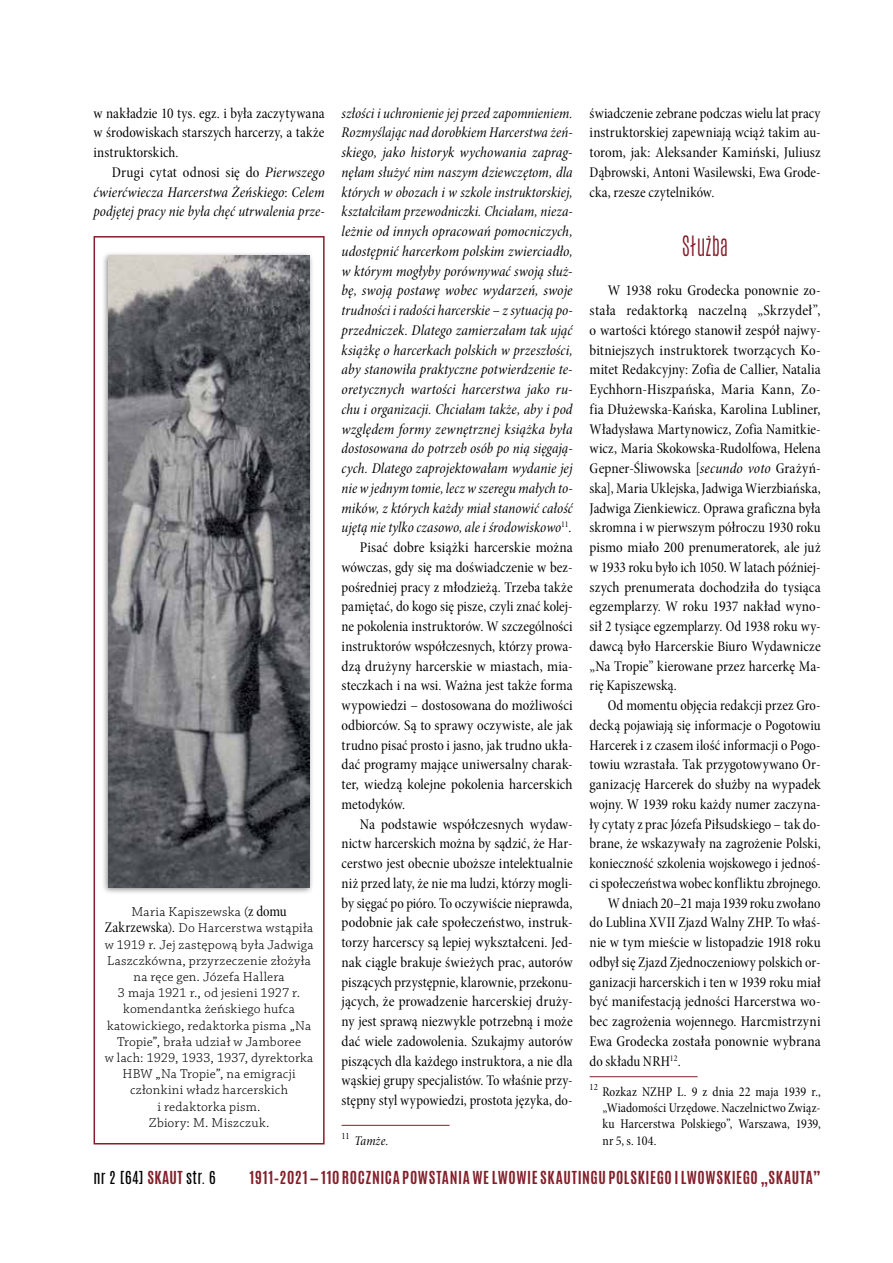
<style>
.page{position:relative;width:893px;height:1263px;background:#fff}
.page>*{position:absolute;margin:0;border:0;box-sizing:border-box;transform-origin:0 0}
.t1{font:300 23.4px "Antonio";color:#841c2a;scale:.83 1}
.t2{font:15px/19.8px "Minion Pro Cn Subh";letter-spacing:.005em;color:#000;text-align:justify}
.t3{font:15px/19.8px "Minion Pro Cn It Subh";letter-spacing:.005em;color:#000}
.t4{font:700 15px "Antonio";letter-spacing:.04em;color:#841f2a}
.t5{font:15px "Antonio";letter-spacing:.025em;color:#000}
.t6{font:13.5px/16.2px "Chaparral Pro Light Capt";letter-spacing:.015em;color:#000;text-align:center}
.t7{font:13.5px/16.2px "Minion Pro Cn Subh";letter-spacing:.005em;color:#000;text-align:justify}
.t8{font:13.5px "Minion Pro Cn It Subh";letter-spacing:.01em;color:#000}
.s1{font-family:"Minion Pro Cn It Subh"}
.s2{font-family:"Minion Pro Cn Subh"}
.s3{font-family:"Minion Pro Cn Subh";font-size:15px}
.s4{font-weight:700;color:#841f2a}
</style>
<div class="page">
<hr style="left:342px;top:1125px;width:108px;height:1px;background:#841f2a">
<hr style="left:590px;top:1076px;width:108px;height:1px;background:#841f2a">
<div style="left:94px;top:236px;width:231px;height:908px;border:2px solid #841f2a"></div>
<div style="left:101px;top:251px;width:213px;height:644px;background:#000;opacity:.5"></div>
<img style="left:109px;top:256px;width:201px;height:632px">
<p class="t2" style="left:94px;top:103px;width:233px">w nakładzie 10 tys. egz. i była zaczytywana w środowiskach starszych harcerzy, a także instruktorskich.</p>
<p class="t2" style="left:112px;top:162px;width:214px">Drugi cytat odnosi się do <span class="s1">Pierwszego</span></p>
<p class="t3" style="left:94px;top:182px;width:233px">ćwierćwiecza Harcerstwa Żeńskiego<span class="s2">:</span> Celem podjętej pracy nie była chęć utrwalenia prze-</p>
<p class="t6" style="left:105px;top:904px;width:210px">Maria Kapiszewska (<span class="s3">z domu<br>Zakrzewska</span>). Do Harcerstwa wstąpiła w 1919 r. Jej zastępową była Jadwiga<br>Laszczkówna, przyrzeczenie złożyła na ręce gen. Józefa Hallera<br>3 maja 1921 r., od jesieni 1927 r. komendantka żeńskiego hufca katowickiego, redaktorka pisma „Na<br>Tropie”, brała udział w Jamboree<br>w lach: 1929, 1933, 1937, dyrektorka<br>HBW „Na Tropie”, na emigracji członkini władz harcerskich<br>i redaktorka pism.<br>Zbiory: M. Miszczuk.</p>
<p class="t3" style="left:342px;top:103px;width:233px;text-align:justify">szłości i uchronienie jej przed zapomnieniem.<br>Rozmyślając nad dorobkiem Harcerstwa żeń&shy;skiego, jako historyk wychowania zaprag&shy;nęłam służyć nim naszym dziewczętom, dla których w obozach i w szkole instruktorskiej, kształciłam przewodniczki. Chciałam, nieza&shy;leżnie od innych opracowań pomocniczych, udostępnić harcerkom polskim zwierciadło, w którym mogłyby porównywać swoją służ&shy;bę, swoją postawę wobec wydarzeń, swoje trudności i radości harcerskie – z sytuacją po&shy;przedniczek. Dlatego zamierzałam tak ująć książkę o harcerkach polskich w przeszłości, aby stanowiła praktyczne potwierdzenie te&shy;oretycznych wartości harcerstwa jako ru&shy;chu i organizacji. Chciałam także, aby i pod względem formy zewnętrznej książka była dostosowana do potrzeb osób po nią sięgają&shy;cych. Dlatego zaprojektowałam wydanie jej nie w jednym tomie, lecz w szeregu małych to&shy;mików, z których każdy miał stanowić całość ujętą nie tylko czasowo, ale i środowiskowo<sup>11</sup><span class="s2">.</span></p>
<p class="t2" style="left:342px;top:538px;width:233px;text-indent:18px">Pisać dobre książki harcerskie można wówczas, gdy się ma doświadczenie w bez&shy;pośredniej pracy z młodzieżą. Trzeba także pamiętać, do kogo się pisze, czyli znać kolej&shy;ne pokolenia instruktorów. W szczególności instruktorów współczesnych, którzy prowa&shy;dzą drużyny harcerskie w miastach, mia&shy;steczkach i na wsi. Ważna jest także forma wypowiedzi – dostosowana do możliwości odbiorców. Są to sprawy oczywiste, ale jak trudno pisać prosto i jasno, jak trudno ukła&shy;dać programy mające uniwersalny charak&shy;ter, wiedzą kolejne pokolenia harcerskich metodyków.</p>
<p class="t2" style="left:342px;top:814px;width:233px;text-indent:18px">Na podstawie współczesnych wydaw&shy;nictw harcerskich można by sądzić, że Har&shy;cerstwo jest obecnie uboższe intelektualnie niż przed laty, że nie ma ludzi, którzy mogli&shy;by sięgać po pióro. To oczywiście nieprawda, podobnie jak całe społeczeństwo, instruk&shy;torzy harcerscy są lepiej wykształceni. Jed&shy;nak ciągle brakuje świeżych prac, autorów piszących przystępnie, klarownie, przekonu&shy;jących, że prowadzenie harcerskiej druży&shy;ny jest sprawą niezwykle potrzebną i może dać wiele zadowolenia. Szukajmy autorów piszących dla każdego instruktora, a nie dla wąskiej grupy specjalistów. To właśnie przy&shy;stępny styl wypowiedzi, prostota języka, do-</p>
<p class="t8" style="left:342px;top:1132px;width:48px"><sup>11</sup> Tamże<span class="s2">.</span></p>
<p class="t2" style="left:590px;top:103px;width:233px">świadczenie zebrane podczas wielu lat pracy instruktorskiej zapewniają wciąż takim au&shy;torom, jak: Aleksander Kamiński, Juliusz Dąbrowski, Antoni Wasilewski, Ewa Grode&shy;cka, rzesze czytelników.</p>
<h1 class="t1" style="left:682px;top:229px;width:57px">Służba</h1>
<p class="t2" style="left:590px;top:281px;width:233px;text-indent:18px">W 1938 roku Grodecka ponownie zo&shy;stała redaktorką naczelną „Skrzydeł”, o wartości którego stanowił zespół najwy&shy;bitniejszych instruktorek tworzących Ko&shy;mitet Redakcyjny: Zofia de Callier, Natalia Eychhorn-Hiszpańska, Maria Kann, Zo&shy;fia Dłużewska-Kańska, Karolina Lubliner, Władysława Martynowicz, Zofia Namitkie&shy;wicz, Maria Skokowska-Rudolfowa, Helena Gepner-Śliwowska [<span class="s1">secundo voto</span> Grażyń&shy;ska], Maria Uklejska, Jadwiga Wierzbiańska, Jadwiga Zienkiewicz. Oprawa graficzna była skromna i w pierwszym półroczu 1930 roku pismo miało 200 prenumeratorek, ale już w 1933 roku było ich 1050. W latach później&shy;szych prenumerata dochodziła do tysiąca egzemplarzy. W roku 1937 nakład wyno&shy;sił 2 tysiące egzemplarzy. Od 1938 roku wy&shy;dawcą było Harcerskie Biuro Wydawnicze „Na Tropie” kierowane przez harcerkę Ma&shy;rię Kapiszewską.</p>
<p class="t2" style="left:608px;top:696px;width:214px">Od momentu objęcia redakcji przez Gro-</p>
<p class="t2" style="left:590px;top:715px;width:233px">decką pojawiają się informacje o Pogotowiu</p>
<p class="t2" style="left:590px;top:735px;width:233px">Harcerek i z czasem ilość informacji o Pogo-</p>
<p class="t2" style="left:590px;top:755px;width:233px">towiu wzrastała. Tak przygotowywano Or-</p>
<p class="t2" style="left:590px;top:775px;width:233px">ganizację Harcerek do służby na wypadek</p>
<p class="t2" style="left:590px;top:794px;width:233px">wojny. W 1939 roku każdy numer zaczyna-</p>
<p class="t2" style="left:590px;top:814px;width:233px">ły cytaty z prac Józefa Piłsudskiego – tak do-</p>
<p class="t2" style="left:590px;top:834px;width:233px">brane, że wskazywały na zagrożenie Polski,</p>
<p class="t2" style="left:590px;top:854px;width:233px">konieczność szkolenia wojskowego i jednoś-</p>
<p class="t2" style="left:590px;top:873px;width:233px">ci społeczeństwa wobec konfliktu zbrojnego.</p>
<p class="t2" style="left:608px;top:893px;width:214px">W dniach 20–21 maja 1939 roku zwołano</p>
<p class="t2" style="left:590px;top:913px;width:233px">do Lublina XVII Zjazd Walny ZHP. To właś-</p>
<p class="t2" style="left:590px;top:932px;width:232px">nie w tym mieście w listopadzie 1918 roku</p>
<p class="t2" style="left:590px;top:952px;width:233px">odbył się Zjazd Zjednoczeniowy polskich or-</p>
<p class="t2" style="left:590px;top:972px;width:233px">ganizacji harcerskich i ten w 1939 roku miał</p>
<p class="t2" style="left:590px;top:992px;width:233px">być manifestacją jedności Harcerstwa wo-</p>
<p class="t2" style="left:590px;top:1011px;width:233px">bec zagrożenia wojennego. Harcmistrzyni</p>
<p class="t2" style="left:590px;top:1031px;width:233px">Ewa Grodecka została ponownie wybrana</p>
<p class="t2" style="left:590px;top:1051px;width:93px">do składu NRH<sup>12</sup>.</p>
<p class="t7" style="left:602px;top:1084px;width:220px;text-indent:-13px"><sup>12</sup> Rozkaz NZHP L. 9 z dnia 22 maja 1939 r., „Wiadomości Urzędowe. Naczelnictwo Związ&shy;ku Harcerstwa Polskiego”, Warszawa, 1939, nr 5, s. 104.</p>
<p class="t5" style="left:94px;top:1166px;width:124px">NR 2 [64] <span class="s4">SKAUT</span> STR. 6</p>
<p class="t4" style="left:249px;top:1166px;width:573px">1911–2021 — 110 ROCZNICA POWSTANIA WE LWOWIE SKAUTINGU POLSKIEGO I LWOWSKIEGO „SKAUTA”</p>
</div>
